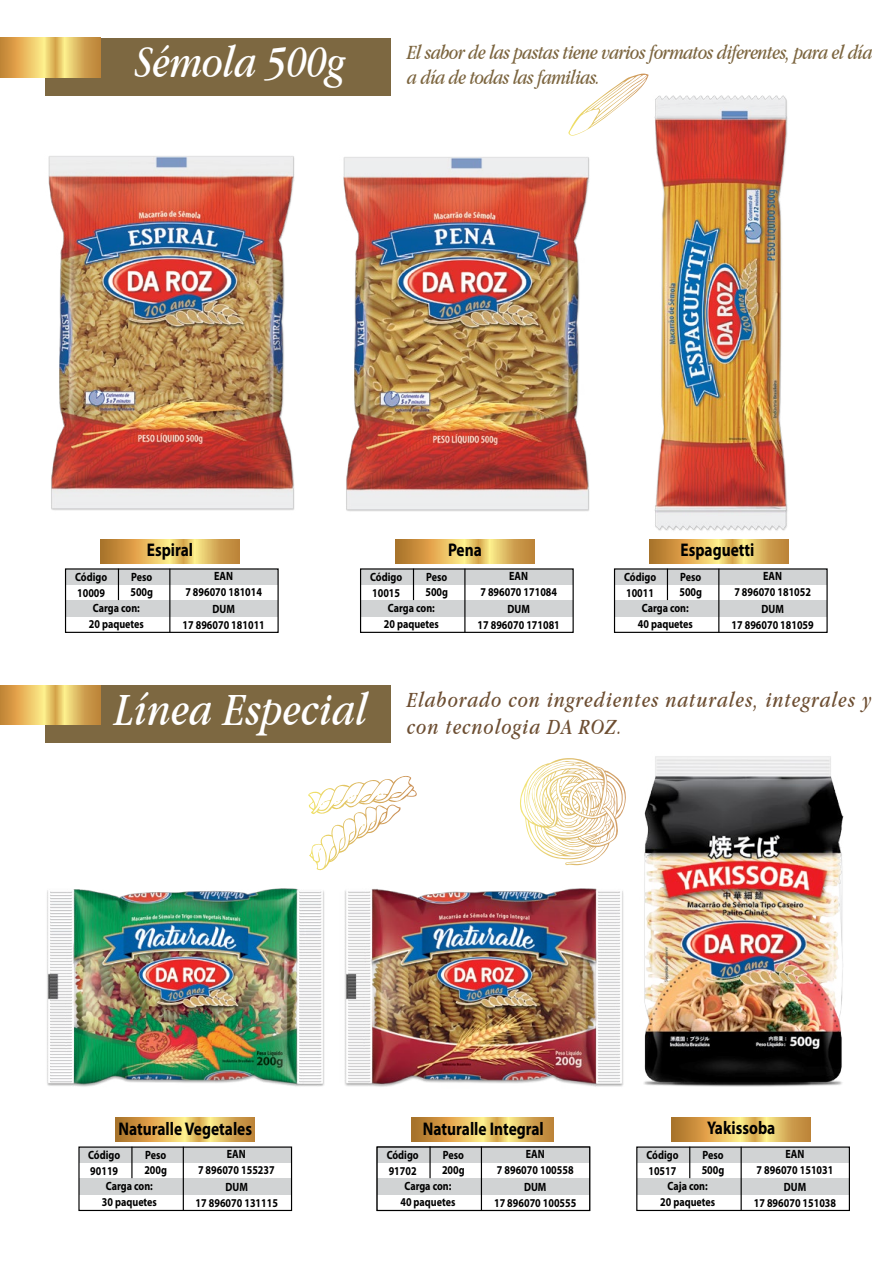
<style>
.page{position:relative;width:893px;height:1263px;background:#fff}
.page>*{position:absolute;margin:0;border:0;box-sizing:border-box;transform-origin:0 0}
.t1{font:italic condensed 46.5px "Garamond IT Cby BT";color:#fff}
.t2{font:italic condensed 22.5px/27px "Garamond IT Cby BT";letter-spacing:.05em;color:#6d4e32}
.t3{font:italic condensed 21px/25.2px "Garamond IT Cby BT";letter-spacing:-.025em;color:#7c653f}
.t4{font:700 18.3px "Myriad Pro";color:#000;scale:.84 1}
.t5{font:700 12px/16.2px "Myriad Pro";color:#000;text-align:center;scale:.84 1}
</style>
<div class="page">
<div style="left:361px;top:569px;width:212px;height:15px;background:#d1d3d4"></div>
<div style="left:361px;top:600px;width:212px;height:16px;background:#d1d3d4"></div>
<hr style="left:413px;top:569px;width:1px;height:31px;background:#000">
<hr style="left:464px;top:569px;width:1px;height:63px;background:#000">
<div style="left:360px;top:568px;width:214px;height:65px;border:1px solid #000"></div>
<svg style="left:395px;top:539px;width:140px;height:24px;background:#daaf58"></svg>
<img style="left:343px;top:157px;width:247px;height:355px">
<div style="left:66px;top:569px;width:212px;height:15px;background:#d1d3d4"></div>
<div style="left:66px;top:600px;width:212px;height:16px;background:#d1d3d4"></div>
<hr style="left:118px;top:569px;width:1px;height:31px;background:#000">
<hr style="left:169px;top:569px;width:1px;height:63px;background:#000">
<div style="left:65px;top:568px;width:214px;height:65px;border:1px solid #000"></div>
<svg style="left:100px;top:539px;width:140px;height:24px;background:#daaf58"></svg>
<img style="left:48px;top:156px;width:247px;height:355px">
<div style="left:614px;top:569px;width:213px;height:15px;background:#d1d3d4"></div>
<div style="left:614px;top:600px;width:213px;height:16px;background:#d1d3d4"></div>
<hr style="left:667px;top:569px;width:1px;height:31px;background:#000">
<hr style="left:718px;top:569px;width:1px;height:63px;background:#000">
<div style="left:614px;top:568px;width:214px;height:65px;border:1px solid #000"></div>
<svg style="left:649px;top:542px;width:140px;height:21px;background:#daaf58"></svg>
<img style="left:649px;top:95px;width:140px;height:447px">
<div style="left:45px;top:38px;width:345px;height:58px;background:#7d6841"></div>
<svg style="left:0;top:38px;width:101px;height:39px;background:#dfb65d"></svg>
<svg style="left:568px;top:74px;width:81px;height:62px"></svg>
<div style="left:637px;top:1147px;width:212px;height:15px;background:#d1d3d4"></div>
<div style="left:637px;top:1178px;width:212px;height:17px;background:#d1d3d4"></div>
<hr style="left:689px;top:1147px;width:1px;height:31px;background:#000">
<hr style="left:741px;top:1147px;width:1px;height:63px;background:#000">
<div style="left:636px;top:1146px;width:214px;height:65px;border:1px solid #000"></div>
<svg style="left:672px;top:1117px;width:139px;height:24px;background:#dbb059"></svg>
<img style="left:644px;top:756px;width:200px;height:331px">
<img style="left:347px;top:874px;width:305px;height:213px">
<div style="left:377px;top:1147px;width:213px;height:15px;background:#d1d3d4"></div>
<div style="left:377px;top:1178px;width:213px;height:17px;background:#d1d3d4"></div>
<hr style="left:429px;top:1147px;width:2px;height:31px;background:#000">
<hr style="left:481px;top:1147px;width:1px;height:63px;background:#000">
<div style="left:376px;top:1146px;width:214px;height:65px;border:1px solid #000"></div>
<svg style="left:414px;top:1117px;width:139px;height:24px;background:#dbb059"></svg>
<div style="left:79px;top:1147px;width:213px;height:15px;background:#d1d3d4"></div>
<div style="left:79px;top:1178px;width:213px;height:17px;background:#d1d3d4"></div>
<hr style="left:131px;top:1147px;width:2px;height:31px;background:#000">
<hr style="left:183px;top:1147px;width:1px;height:63px;background:#000">
<div style="left:78px;top:1146px;width:214px;height:65px;border:1px solid #000"></div>
<svg style="left:116px;top:1117px;width:139px;height:24px;background:#dbb059"></svg>
<img style="left:47px;top:888px;width:300px;height:199px">
<div style="left:45px;top:685px;width:345px;height:58px;background:#7d6841"></div>
<svg style="left:0;top:685px;width:101px;height:40px;background:#dfb65d"></svg>
<svg style="left:308px;top:776px;width:109px;height:95px"></svg>
<svg style="left:520px;top:758px;width:106px;height:107px"></svg>
<h1 class="t1" style="left:136px;top:35px;width:211px">Sémola 500g</h1>
<h3 class="t3" style="left:407px;top:39px;width:467px">El sabor de las pastas tiene varios formatos diferentes, para el día a día de todas las familias.</h3>
<h3 class="t4" style="left:147px;top:540px;width:57px">Espiral</h3>
<h3 class="t4" style="left:448px;top:540px;width:42px">Pena</h3>
<h3 class="t4" style="left:680px;top:540px;width:90px">Espaguetti</h3>
<p class="t5" style="left:75px;top:569px;width:40px;text-align:left">Código<br>10009</p>
<p class="t5" style="left:130px;top:569px;width:28px;line-height:15px;text-align:left">Peso<br>500g</p>
<p class="t5" style="left:185px;top:568px;width:93px">EAN<br>7 896070 181014</p>
<p class="t5" style="left:370px;top:569px;width:40px;text-align:left">Código<br>10015</p>
<p class="t5" style="left:425px;top:569px;width:28px;line-height:15px;text-align:left">Peso<br>500g</p>
<p class="t5" style="left:480px;top:568px;width:93px">EAN<br>7 896070 171084</p>
<p class="t5" style="left:624px;top:569px;width:40px;text-align:left">Código<br>10011</p>
<p class="t5" style="left:679px;top:569px;width:28px;line-height:15px;text-align:left">Peso<br>500g</p>
<p class="t5" style="left:734px;top:568px;width:93px">EAN<br>7 896070 181052</p>
<p class="t5" style="left:89px;top:600px;width:67px">Carga con:<br>20 paquetes</p>
<p class="t5" style="left:183px;top:601px;width:99px">DUM<br>17 896070 181011</p>
<p class="t5" style="left:384px;top:600px;width:67px">Carga con:<br>20 paquetes</p>
<p class="t5" style="left:478px;top:601px;width:99px">DUM<br>17 896070 171081</p>
<p class="t5" style="left:638px;top:600px;width:67px">Carga con:<br>40 paquetes</p>
<p class="t5" style="left:731px;top:601px;width:99px">DUM<br>17 896070 181059</p>
<h2 class="t2" style="left:115px;top:686px;width:758px;text-indent:292px">Elaborado con ingredientes naturales, integrales y<br><sup>Línea</sup> <sup>Especial</sup> con tecnologia DA ROZ.</h2>
<h3 class="t4" style="left:119px;top:1118px;width:160px">Naturalle Vegetales</h3>
<h3 class="t4" style="left:423px;top:1118px;width:145px">Naturalle Integral</h3>
<h3 class="t4" style="left:707px;top:1118px;width:83px">Yakissoba</h3>
<p class="t5" style="left:88px;top:1147px;width:40px;text-align:left">Código<br>90119</p>
<p class="t5" style="left:144px;top:1147px;width:28px;line-height:15px;text-align:left">Peso<br>200g</p>
<p class="t5" style="left:198px;top:1146px;width:93px">EAN<br>7 896070 155237</p>
<p class="t5" style="left:102px;top:1178px;width:67px">Carga con:<br>30 paquetes</p>
<p class="t5" style="left:196px;top:1179px;width:99px">DUM<br>17 896070 131115</p>
<p class="t5" style="left:387px;top:1147px;width:40px;text-align:left">Código<br>91702</p>
<p class="t5" style="left:442px;top:1147px;width:28px;line-height:15px;text-align:left">Peso<br>200g</p>
<p class="t5" style="left:497px;top:1146px;width:93px">EAN<br>7 896070 100558</p>
<p class="t5" style="left:394px;top:1163px;width:28px">0119</p>
<p class="t5" style="left:546px;top:1162px;width:35px">55237</p>
<p class="t5" style="left:400px;top:1178px;width:67px">Carga con:<br>40 paquetes</p>
<p class="t5" style="left:494px;top:1179px;width:99px">DUM<br>17 896070 100555</p>
<p class="t5" style="left:396px;top:1178px;width:79px">Unidade Caixa unidad</p>
<p class="t5" style="left:548px;top:1195px;width:28px">3111</p>
<p class="t5" style="left:646px;top:1147px;width:40px;text-align:left">Código<br>10517</p>
<p class="t5" style="left:702px;top:1147px;width:28px;line-height:15px;text-align:left">Peso<br>500g</p>
<p class="t5" style="left:757px;top:1146px;width:93px">EAN<br>7 896070 151031</p>
<p class="t5" style="left:660px;top:1178px;width:67px">Caja con:<br>20 paquetes</p>
<p class="t5" style="left:754px;top:1179px;width:99px">DUM<br>17 896070 151038</p>
</div>
